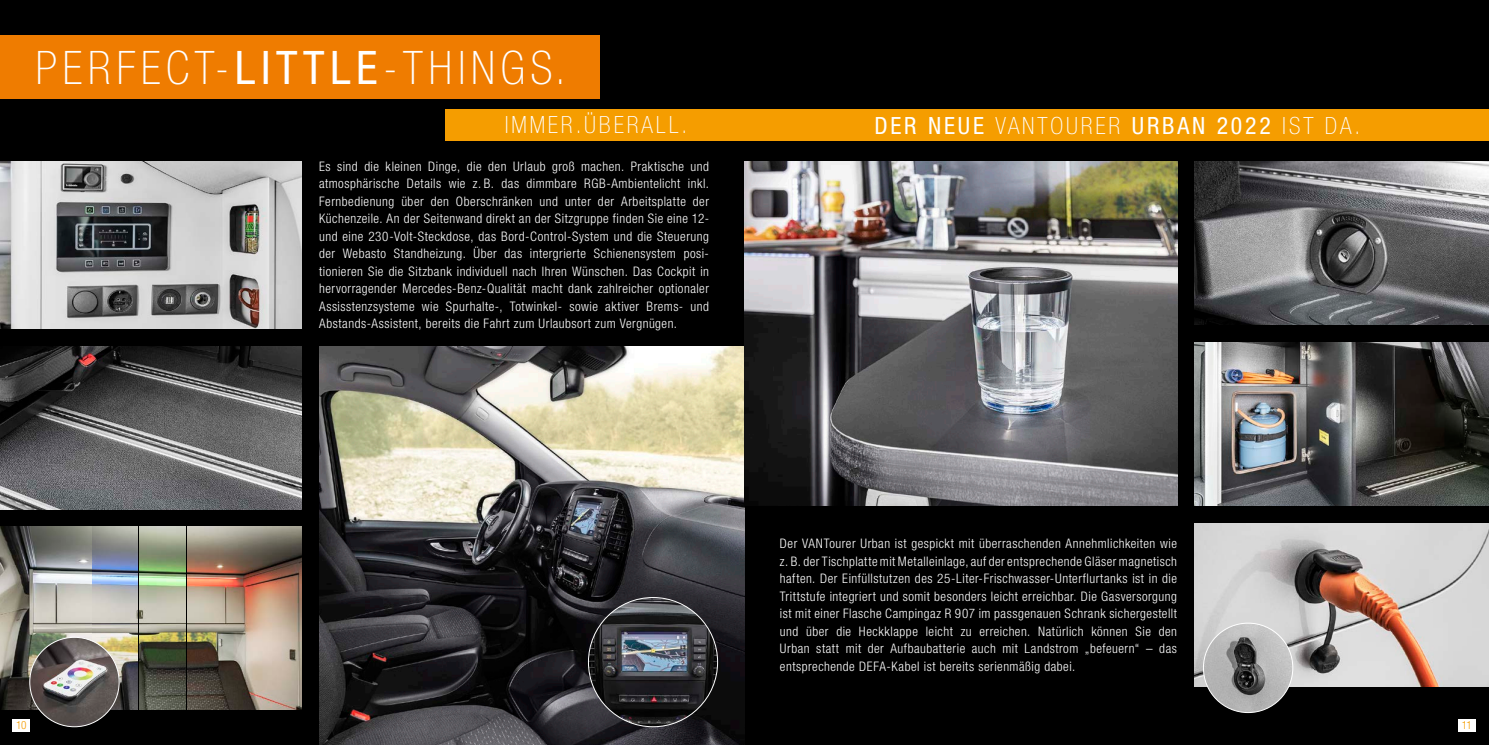
<style>
.page{position:relative;width:1489px;height:745px;background:#fff}
.page>*{position:absolute;margin:0;border:0;box-sizing:border-box;transform-origin:0 0}
.t1{font:100 condensed 46.25px "Helvetica Neue LT Std";letter-spacing:.12em;color:#fff}
.t2{font:condensed 23.75px "Helvetica Neue LT Std";letter-spacing:.12em;color:#fff}
.t3{font:100 condensed 23.75px "Helvetica Neue LT Std";letter-spacing:.12em;color:#fff}
.t4{font:300 condensed 13.12px/17.5px "Helvetica Neue LT Std";letter-spacing:.04em;color:#fff;text-align:justify}
.t5{font:300 condensed 11.25px "Helvetica Neue LT Std";color:#f59d00}
.s1{font-weight:400}
.s2{font-weight:100}
</style>
<div class="page">
<div style="left:0;top:0;width:1488px;height:744px;background:#000"></div>
<img style="left:319px;top:346px;width:425px;height:398px">
<img style="left:744px;top:161px;width:432px;height:344px">
<img style="left:1194px;top:342px;width:294px;height:163px">
<img style="left:1194px;top:523px;width:294px;height:163px">
<img style="left:1194px;top:161px;width:294px;height:163px">
<img style="left:0;top:346px;width:301px;height:162px">
<img style="left:0;top:526px;width:91px;height:183px">
<img style="left:0;top:161px;width:301px;height:167px">
<img style="left:93px;top:526px;width:208px;height:183px">
<img style="left:30px;top:637px;width:89px;height:89px;border-radius:45px">
<img style="left:588px;top:597px;width:129px;height:129px;border-radius:65px">
<img style="left:1203px;top:623px;width:89px;height:89px">
<div style="left:0;top:35px;width:599px;height:64px;background:#ef7c00"></div>
<div style="left:446px;top:109px;width:1042px;height:32px;background:#f59d00"></div>
<div style="left:1457px;top:718px;width:18px;height:13px;background:#fff"></div>
<div style="left:13px;top:718px;width:17px;height:13px;background:#fff"></div>
<h1 class="t1" style="left:35px;top:42px;width:532px">PERFECT-<span class="s1">LITTLE</span>-THINGS.</h1>
<h2 class="t3" style="left:504px;top:111px;width:184px">IMMER.ÜBERALL.</h2>
<h2 class="t2" style="left:874px;top:111px;width:487px">DER NEUE <span class="s2">VANTOURER</span> URBAN 2022 <span class="s2">IST DA.</span></h2>
<p class="t4" style="left:319px;top:157px;width:391px">Es sind die kleinen Dinge, die den Urlaub groß machen. Praktische und atmosphärische Details wie z. B. das dimmbare RGB-Ambientelicht inkl.<br>Fernbedienung über den Oberschränken und unter der Arbeitsplatte der Küchenzeile. An der Seitenwand direkt an der Sitzgruppe finden Sie eine 12- und eine 230-Volt-Steckdose, das Bord-Control-System und die Steuerung der Webasto Standheizung. Über das intergrierte Schienensystem posi&shy;tionieren Sie die Sitzbank individuell nach Ihren Wünschen. Das Cockpit in hervorragender Mercedes-Benz-Qualität macht dank zahlreicher optionaler Assisstenzsysteme wie Spurhalte-, Totwinkel- sowie aktiver Brems- und Abstands-Assistent, bereits die Fahrt zum Urlaubsort zum Vergnügen.</p>
<p class="t4" style="left:780px;top:534px;width:398px">Der VANTourer Urban ist gespickt mit überraschenden Annehmlichkeiten wie z. B. der Tischplatte mit Metalleinlage, auf der entsprechende Gläser magnetisch haften. Der Einfüllstutzen des 25-Liter-Frischwasser-Unterflurtanks ist in die Trittstufe integriert und somit besonders leicht erreichbar. Die Gasversorgung ist mit einer Flasche Campingaz R 907 im passgenauen Schrank sichergestellt und über die Heckklappe leicht zu erreichen. Natürlich können Sie den Urban statt mit der Aufbaubatterie auch mit Landstrom „befeuern“ – das entsprechende DEFA-Kabel ist bereits serienmäßig dabei.</p>
<p class="t5" style="left:16px;top:718px;width:12px">10</p>
<p class="t5" style="left:1461px;top:718px;width:12px">11</p>
</div>
